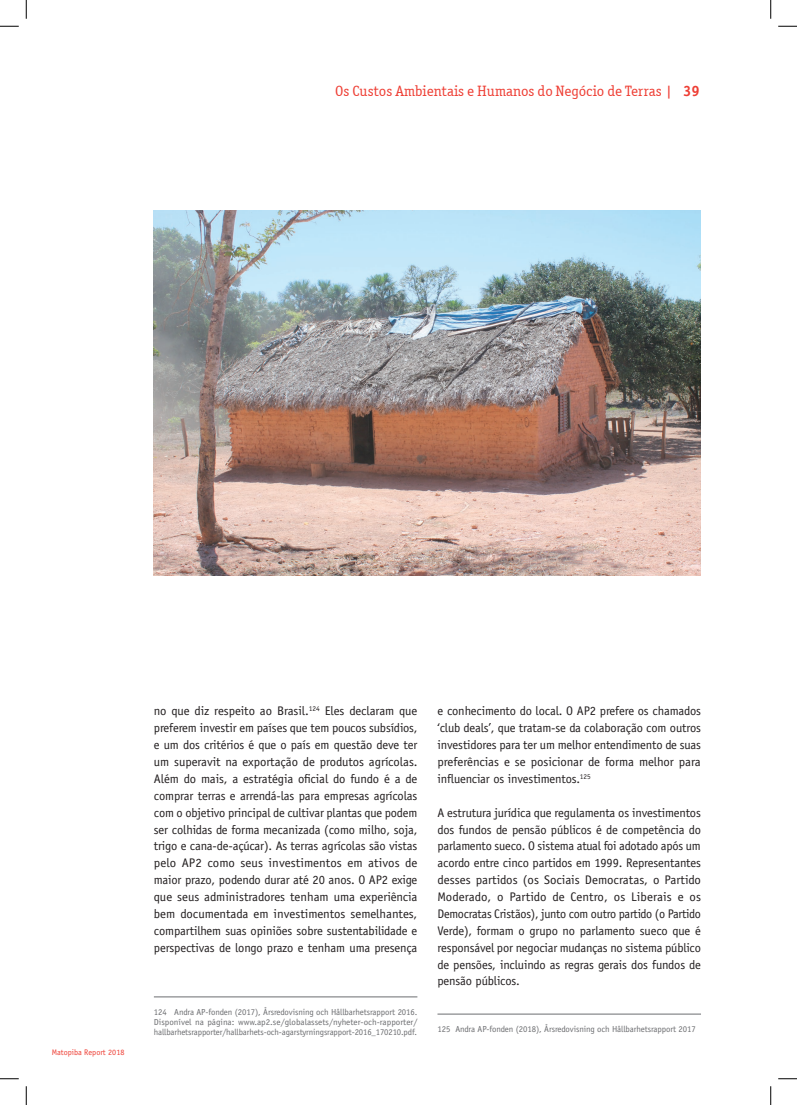
<style>
.page{position:relative;width:797px;height:1105px;background:#fff}
.page>*{position:absolute;margin:0;border:0;box-sizing:border-box;transform-origin:0 0}
.t1{font:15px "Officina Serif ITCTT Book";color:#ee3e34}
.t2{font:12.5px/16.9px "Officina Sans Std";letter-spacing:-.01em;color:#231f20;text-align:justify}
.t3{font:8.75px/10px "Officina Sans Std";letter-spacing:-.015em;color:#6c6d70;text-align:justify}
.t4{font:8.12px "Officina Sans Std";color:#ee3e34}
.s1{font-family:"Officina Serif";font-weight:700}
</style>
<div class="page">
<hr style="left:437px;top:1014px;width:264px;height:1px;background:#6c6d70">
<hr style="left:154px;top:996px;width:263px;height:1px;background:#6c6d70">
<img style="left:153px;top:211px;width:547px;height:364px">
<svg style="left:0;top:25px;width:19px;height:2px"></svg>
<svg style="left:778px;top:25px;width:19px;height:2px"></svg>
<svg style="left:0;top:1078px;width:19px;height:1px"></svg>
<svg style="left:778px;top:1078px;width:19px;height:1px"></svg>
<svg style="left:25px;top:0;width:2px;height:19px"></svg>
<svg style="left:25px;top:1086px;width:2px;height:19px"></svg>
<svg style="left:770px;top:0;width:1px;height:19px"></svg>
<svg style="left:770px;top:1086px;width:1px;height:19px"></svg>
<p class="t1" style="left:335px;top:82px;width:366px">Os Custos Ambientais e Humanos do Negócio de Terras | <span class="s1">39</span></p>
<p class="t4" style="left:52px;top:1048px;width:74px">Matopiba Report 2018</p>
<p class="t2" style="left:154px;top:703px;width:265px">no que diz respeito ao Brasil.<sup>124</sup> Eles declaram que preferem investir em países que tem poucos subsídios, e um dos critérios é que o país em questão deve ter um superavit na exportação de produtos agrícolas.<br>Além do mais, a estratégia oficial do fundo é a de comprar terras e arrendá-las para empresas agrícolas com o objetivo principal de cultivar plantas que podem ser colhidas de forma mecanizada (como milho, soja, trigo e cana-de-açúcar). As terras agrícolas são vistas pelo AP2 como seus investimentos em ativos de maior prazo, podendo durar até 20 anos. O AP2 exige que seus administradores tenham uma experiência bem documentada em investimentos semelhantes, compartilhem suas opiniões sobre sustentabilidade e perspectivas de longo prazo e tenham uma presença</p>
<p class="t3" style="left:154px;top:1007px;width:265px">124 Andra AP-fonden (2017), Årsredovisning och Hållbarhetsrapport 2016.<br>Disponível na página: www.ap2.se/globalassets/nyheter-och-rapporter/ hallbarhetsrapporter/hallbarhets-och-agarstyrningsrapport-2016_170210.pdf.</p>
<p class="t2" style="left:437px;top:703px;width:265px">e conhecimento do local. O AP2 prefere os chamados ‘club deals’, que tratam-se da colaboração com outros investidores para ter um melhor entendimento de suas preferências e se posicionar de forma melhor para influenciar os investimentos.<sup>125</sup></p>
<p class="t2" style="left:437px;top:804px;width:265px">A estrutura jurídica que regulamenta os investimentos dos fundos de pensão públicos é de competência do parlamento sueco. O sistema atual foi adotado após um acordo entre cinco partidos em 1999. Representantes desses partidos (os Sociais Democratas, o Partido Moderado, o Partido de Centro, os Liberais e os Democratas Cristãos), junto com outro partido (o Partido Verde), formam o grupo no parlamento sueco que é responsável por negociar mudanças no sistema público de pensões, incluindo as regras gerais dos fundos de pensão públicos.</p>
<p class="t3" style="left:437px;top:1024px;width:260px">125 Andra AP-fonden (2018), Årsredovisning och Hållbarhetsrapport 2017</p>
</div>
